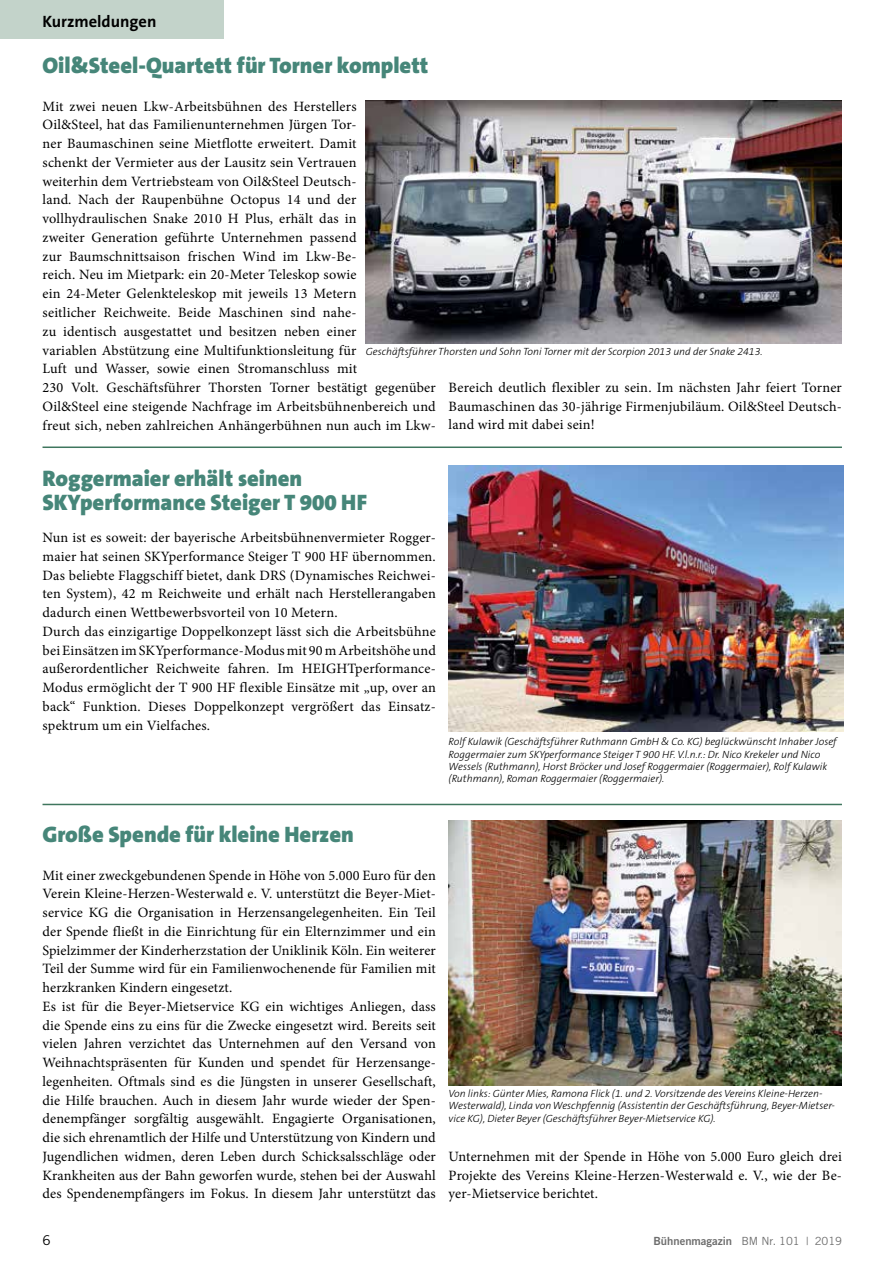
<style>
.page{position:relative;width:893px;height:1263px;background:#fff}
.page>*{position:absolute;margin:0;border:0;box-sizing:border-box;transform-origin:0 0}
.t1{font:900 22.5px/24px "The Sans B9";color:#468679}
.t2{font:700 16.5px "The Sans B7";color:#000}
.t3{font:14.25px/18.8px "Minion Pro";letter-spacing:.01em;color:#000}
.t4{font:13.5px "Trade Gothic";color:#000}
.t5{font:11.25px "Trade Gothic Bold Two";color:#6e6e6e}
.t6{font:italic 300 10.5px/12.3px "The Sans B3";color:#000}
.s1{font-family:"Trade Gothic"}
</style>
<div class="page">
<div style="left:0;top:0;width:223px;height:39px;background:#c3d3ca"></div>
<img style="left:365px;top:101px;width:477px;height:242px">
<hr style="left:43px;top:446px;width:799px;height:2px;background:#3f765e">
<img style="left:449px;top:465px;width:394px;height:267px">
<img style="left:449px;top:821px;width:393px;height:264px">
<hr style="left:43px;top:804px;width:799px;height:1px;background:#3f765e">
<p class="t2" style="left:43px;top:13px;width:115px">Kurzmeldungen</p>
<h1 class="t1" style="left:43px;top:54px;width:387px">Oil&amp;Steel-Quartett für Torner komplett</h1>
<p class="t3" style="left:43px;top:97px;width:395px">Mit zwei neuen Lkw-Arbeitsbühnen des Herstellers<br>Oil&amp;Steel, hat das Familienunternehmen Jürgen Tor-<br>ner Baumaschinen seine Mietflotte erweitert. Damit<br>schenkt der Vermieter aus der Lausitz sein Vertrauen<br>weiterhin dem Vertriebsteam von Oil&amp;Steel Deutsch-<br>land. Nach der Raupenbühne Octopus 14 und der vollhydraulischen Snake 2010 H Plus, erhält das in<br>zweiter Generation geführte Unternehmen passend<br>zur Baumschnittsaison frischen Wind im Lkw-Be-<br>reich. Neu im Mietpark: ein 20-Meter Teleskop sowie<br>ein 24-Meter Gelenkteleskop mit jeweils 13 Metern<br>seitlicher Reichweite. Beide Maschinen sind nahe-<br>zu identisch ausgestattet und besitzen neben einer<br>variablen Abstützung eine Multifunktionsleitung für<br>Luft und Wasser, sowie einen Stromanschluss mit<br>230 Volt. Geschäftsführer Thorsten Torner bestätigt gegenüber Oil&amp;Steel eine steigende Nachfrage im Arbeitsbühnenbereich und freut sich, neben zahlreichen Anhängerbühnen nun auch im Lkw-</p>
<p class="t6" style="left:366px;top:345px;width:398px">Geschäftsführer Thorsten und Sohn Toni Torner mit der Scorpion 2013 und der Snake 2413.</p>
<p class="t3" style="left:449px;top:378px;width:395px;text-align:justify">Bereich deutlich flexibler zu sein. Im nächsten Jahr feiert Torner Baumaschinen das 30-jährige Firmenjubiläum. Oil&amp;Steel Deutsch&shy;land wird mit dabei sein!</p>
<h1 class="t1" style="left:43px;top:467px;width:326px">Roggermaier erhält seinen<br>SKYperformance Steiger T 900 HF</h1>
<p class="t3" style="left:43px;top:528px;width:395px">Nun ist es soweit: der bayerische Arbeitsbühnenvermieter Rogger&shy;maier hat seinen SKYperformance Steiger T 900 HF übernommen.<br>Das beliebte Flaggschiff bietet, dank DRS (Dynamisches Reichwei&shy;ten System), 42 m Reichweite und erhält nach Herstellerangaben dadurch einen Wettbewerbsvorteil von 10 Metern.<br>Durch das einzigartige Doppelkonzept lässt sich die Arbeitsbühne bei Einsätzen im SKYperformance-Modus mit 90 m Arbeitshöhe und außerordentlicher Reichweite fahren. Im HEIGHTperformance-Modus ermöglicht der T 900 HF flexible Einsätze mit „up, over an back“ Funktion. Dieses Doppelkonzept vergrößert das Einsatz&shy;spektrum um ein Vielfaches.</p>
<p class="t6" style="left:449px;top:736px;width:390px">Rolf Kulawik (Geschäftsführer Ruthmann GmbH &amp; Co. KG) beglückwünscht Inhaber Josef Roggermaier zum SKYperformance Steiger T 900 HF. V.l.n.r.: Dr. Nico Krekeler und Nico Wessels (Ruthmann), Horst Bröcker und Josef Roggermaier (Roggermaier), Rolf Kulawik (Ruthmann), Roman Roggermaier (Roggermaier).</p>
<h1 class="t1" style="left:43px;top:823px;width:313px">Große Spende für kleine Herzen</h1>
<p class="t3" style="left:43px;top:866px;width:395px">Mit einer zweckgebundenen Spende in Höhe von 5.000 Euro für den Verein Kleine-Herzen-Westerwald e. V. unterstützt die Beyer-Miet&shy;service KG die Organisation in Herzensangelegenheiten. Ein Teil der Spende fließt in die Einrichtung für ein Elternzimmer und ein Spielzimmer der Kinderherzstation der Uniklinik Köln. Ein weiterer Teil der Summe wird für ein Familienwochenende für Familien mit herzkranken Kindern eingesetzt.<br>Es ist für die Beyer-Mietservice KG ein wichtiges Anliegen, dass die Spende eins zu eins für die Zwecke eingesetzt wird. Bereits seit vielen Jahren verzichtet das Unternehmen auf den Versand von Weihnachtspräsenten für Kunden und spendet für Herzensange&shy;legenheiten. Oftmals sind es die Jüngsten in unserer Gesellschaft, die Hilfe brauchen. Auch in diesem Jahr wurde wieder der Spen&shy;denempfänger sorgfältig ausgewählt. Engagierte Organisationen, die sich ehrenamtlich der Hilfe und Unterstützung von Kindern und Jugendlichen widmen, deren Leben durch Schicksalsschläge oder Krankheiten aus der Bahn geworfen wurde, stehen bei der Auswahl des Spendenempfängers im Fokus. In diesem Jahr unterstützt das</p>
<p class="t6" style="left:449px;top:1088px;width:388px">Von links: Günter Mies, Ramona Flick (1. und 2. Vorsitzende des Vereins Kleine-Herzen-<br>Westerwald), Linda von Weschpfennig (Assistentin der Geschäftsführung, Beyer-Mietser&shy;vice KG), Dieter Beyer (Geschäftsführer Beyer-Mietservice KG).</p>
<p class="t3" style="left:449px;top:1147px;width:395px;text-align:justify">Unternehmen mit der Spende in Höhe von 5.000 Euro gleich drei Projekte des Vereins Kleine-Herzen-Westerwald e. V., wie der Be&shy;yer-Mietservice berichtet.</p>
<p class="t4" style="left:43px;top:1232px;width:10px">6</p>
<p class="t5" style="left:653px;top:1234px;width:190px">Bühnenmagazin <span class="s1">BM Nr. 101 | 2019</span></p>
</div>
